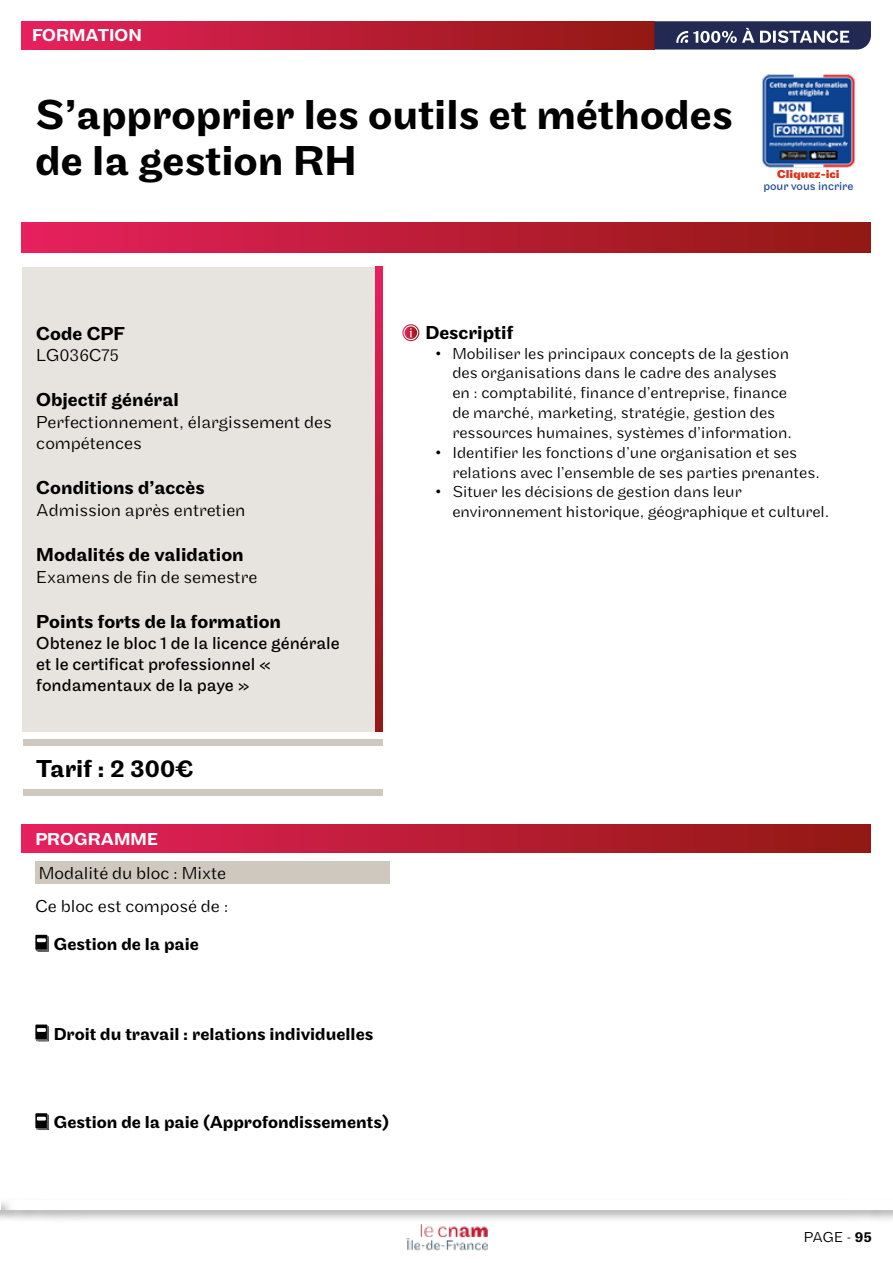
<style>
.page{position:relative;width:893px;height:1263px;background:#fff}
.page>*{position:absolute;margin:0;border:0;box-sizing:border-box;transform-origin:0 0}
.t1{font:500 43.5px/46.5px "Maple";color:#000}
.t2{font:500 25.5px "Maple";color:#000}
.t3{font:500 19.5px "Maple";color:#000}
.t4{font:300 18px/21.3px "Maple";color:#000}
.t5{font:500 18px "Maple";color:#000}
.t6{font:18px/21px "Maple";color:#000}
.t7{font:500 18px "Maple";color:#fff}
.t8{font:300 16.5px/19.8px "Maple";color:#000}
.t9{font:300 15px "Maple";color:#000}
.t10{font:12px "Maple";color:#1d4593}
.t11{font:700 12px "Maple";color:#de321b}
.s1{font-weight:500}
</style>
<div class="page">
<div style="left:0;top:1198px;width:893px;height:26px;background:#000;opacity:.32"></div>
<div style="left:1px;top:1200px;width:891px;height:9px;background:#fff"></div>
<div style="left:0;top:1198px;width:15px;height:26px;background:#000;opacity:.32"></div>
<img style="left:406px;top:1224px;width:81px;height:26px">
<div style="left:21px;top:222px;width:849px;height:31px;background:linear-gradient(to right,#e6215d,#911911)"></div>
<div style="left:21px;top:21px;width:633px;height:29px;background:linear-gradient(to right,#e6215d,#911911)"></div>
<div style="left:23px;top:739px;width:359px;height:6px;background:#cfc8bf"></div>
<div style="left:23px;top:789px;width:359px;height:6px;background:#cfc8bf"></div>
<svg style="left:375px;top:267px;width:8px;height:464px"></svg>
<div style="left:23px;top:267px;width:352px;height:464px;background:#e7e3df"></div>
<svg style="left:402px;top:324px;width:17px;height:17px"></svg>
<div style="left:35px;top:861px;width:355px;height:22px;background:#cfc8bf"></div>
<div style="left:21px;top:825px;width:849px;height:28px;background:linear-gradient(to right,#e6215d,#911911)"></div>
<svg style="left:35px;top:935px;width:14px;height:17px"></svg>
<svg style="left:35px;top:1024px;width:14px;height:17px"></svg>
<svg style="left:35px;top:1113px;width:14px;height:17px"></svg>
<svg style="left:654px;top:21px;width:217px;height:29px"></svg>
<img style="left:762px;top:74px;width:93px;height:94px">
<p class="t7" style="left:32px;top:25px;width:111px">FORMATION</p>
<h1 class="t1" style="left:35px;top:92px;width:699px">S’approprier les outils et méthodes de la gestion RH</h1>
<p class="t11" style="left:777px;top:167px;width:64px">Cliquez-ici</p>
<p class="t10" style="left:763px;top:179px;width:91px">pour vous incrire</p>
<p class="t3" style="left:36px;top:322px;width:90px">Code CPF</p>
<p class="t4" style="left:36px;top:345px;width:84px">LG036C75</p>
<p class="t3" style="left:36px;top:389px;width:144px">Objectif général</p>
<p class="t4" style="left:36px;top:412px;width:297px">Perfectionnement, élargissement des compétences</p>
<p class="t3" style="left:36px;top:477px;width:170px">Conditions d’accès</p>
<p class="t4" style="left:36px;top:499px;width:211px">Admission après entretien</p>
<p class="t3" style="left:36px;top:543px;width:209px">Modalités de validation</p>
<p class="t4" style="left:36px;top:566px;width:222px">Examens de fin de semestre</p>
<p class="t3" style="left:36px;top:610px;width:246px">Points forts de la formation</p>
<p class="t6" style="left:36px;top:633px;width:305px">Obtenez le bloc 1 de la licence générale et le certificat professionnel « fondamentaux de la paye »</p>
<h2 class="t2" style="left:36px;top:754px;width:159px">Tarif : 2 300€</h2>
<p class="t7" style="left:35px;top:828px;width:124px">PROGRAMME</p>
<p class="t4" style="left:39px;top:862px;width:189px">Modalité du bloc : Mixte</p>
<p class="t4" style="left:35px;top:896px;width:195px">Ce bloc est composé de :</p>
<p class="t5" style="left:54px;top:933px;width:147px">Gestion de la paie</p>
<p class="t5" style="left:54px;top:1023px;width:321px">Droit du travail : relations individuelles</p>
<p class="t5" style="left:54px;top:1112px;width:337px">Gestion de la paie (Approfondissements)</p>
<p class="t3" style="left:425px;top:321px;width:89px">Descriptif</p>
<p class="t8" style="left:452px;top:343px;width:341px;text-indent:-17px">• Mobiliser les principaux concepts de la gestion des organisations dans le cadre des analyses en : comptabilité, finance d’entreprise, finance de marché, marketing, stratégie, gestion des ressources humaines, systèmes d’information.</p>
<p class="t8" style="left:452px;top:442px;width:369px;text-indent:-17px">• Identifier les fonctions d’une organisation et ses relations avec l’ensemble de ses parties prenantes.</p>
<p class="t8" style="left:452px;top:482px;width:378px;text-indent:-17px">• Situer les décisions de gestion dans leur environnement historique, géographique et culturel.</p>
<p class="t9" style="left:804px;top:1229px;width:69px">PAGE - <span class="s1">95</span></p>
</div>
